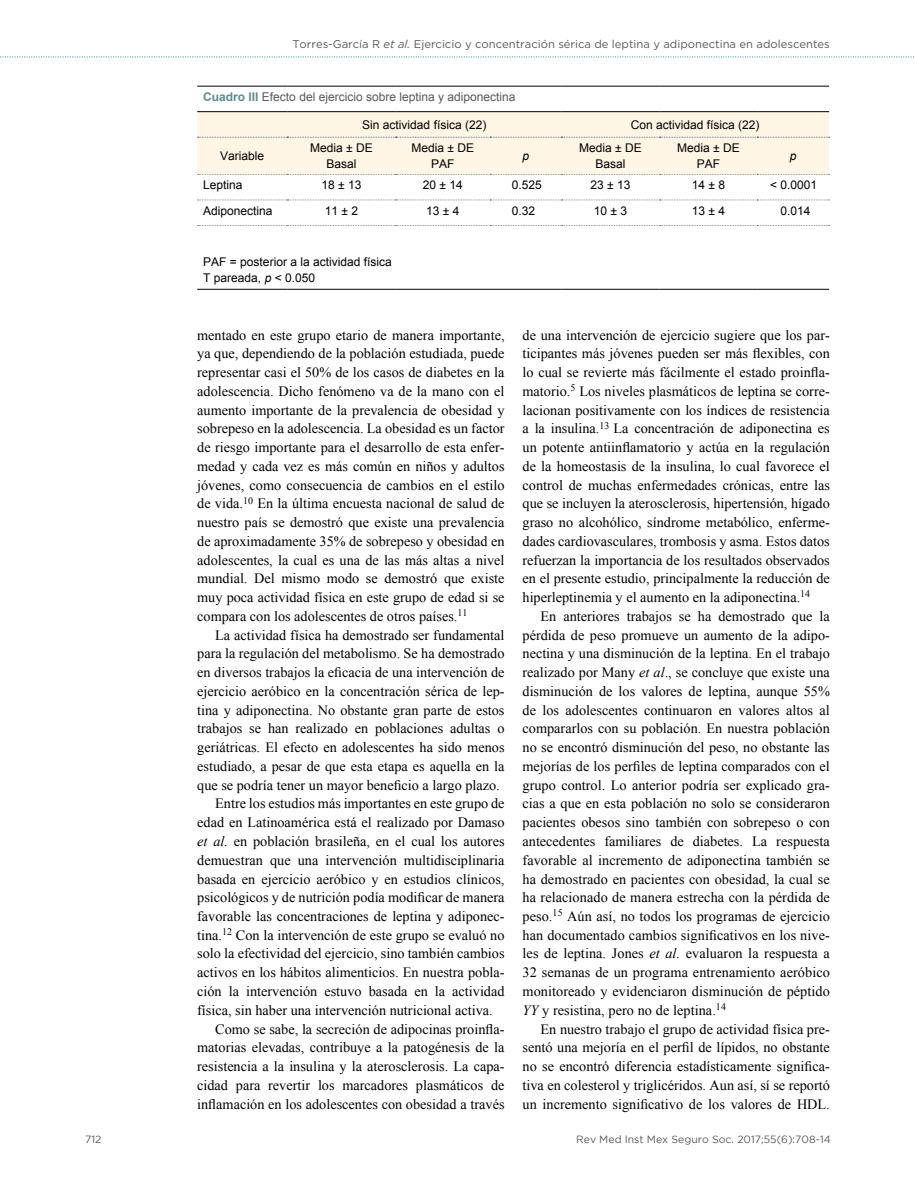
<style>
.page{position:relative;width:915px;height:1191px;background:#fff}
.page>*{position:absolute;margin:0;border:0;box-sizing:border-box;transform-origin:0 0}
.t1{font:14.25px/18.8px "Times New Roman";color:#000;text-align:justify}
.t2{font:12px/16.5px "Arial";color:#000;text-align:center}
.t3{font:12px "Arial";color:#58595b}
.t4{font:italic 12px "Arial";color:#000}
.t5{font:11.25px "Gotham";color:#58595b}
.t6{font:10.5px "Gotham";color:#58595b}
.s1{font-style:italic}
.s2{font-weight:700;color:#5d8b8b}
</style>
<div class="page">
<svg style="left:0;top:56px;width:914px;height:1px"></svg>
<svg style="left:197px;top:200px;width:632px;height:1px"></svg>
<div style="left:197px;top:112px;width:632px;height:63px;background:#fff5e4"></div>
<svg style="left:197px;top:225px;width:632px;height:1px"></svg>
<hr style="left:197px;top:86px;width:90px;height:1px;background:#000">
<hr style="left:287px;top:86px;width:108px;height:1px;background:#000">
<hr style="left:395px;top:86px;width:95px;height:1px;background:#000">
<hr style="left:490px;top:86px;width:71px;height:1px;background:#000">
<hr style="left:561px;top:86px;width:98px;height:1px;background:#000">
<hr style="left:659px;top:86px;width:97px;height:1px;background:#000">
<hr style="left:756px;top:86px;width:72px;height:1px;background:#000">
<hr style="left:197px;top:111px;width:90px;height:1px;background:#000">
<hr style="left:287px;top:111px;width:108px;height:1px;background:#000">
<hr style="left:395px;top:111px;width:95px;height:1px;background:#000">
<hr style="left:490px;top:111px;width:71px;height:1px;background:#000">
<hr style="left:561px;top:111px;width:98px;height:1px;background:#000">
<hr style="left:659px;top:111px;width:97px;height:1px;background:#000">
<hr style="left:756px;top:111px;width:72px;height:1px;background:#000">
<hr style="left:197px;top:289px;width:90px;height:1px;background:#000">
<hr style="left:287px;top:289px;width:108px;height:1px;background:#000">
<hr style="left:395px;top:289px;width:95px;height:1px;background:#000">
<hr style="left:490px;top:289px;width:71px;height:1px;background:#000">
<hr style="left:561px;top:289px;width:98px;height:1px;background:#000">
<hr style="left:659px;top:289px;width:97px;height:1px;background:#000">
<hr style="left:756px;top:289px;width:72px;height:1px;background:#000">
<p class="t5" style="left:292px;top:37px;width:539px">Torres-García R <span class="s1">et al.</span> Ejercicio y concentración sérica de leptina y adiponectina en adolescentes</p>
<p class="t3" style="left:203px;top:89px;width:314px"><span class="s2">Cuadro III</span> Efecto del ejercicio sobre leptina y adiponectina</p>
<p class="t2" style="left:362px;top:116px;width:126px">Sin actividad física (22)</p>
<p class="t2" style="left:630px;top:116px;width:130px">Con actividad física (22)</p>
<p class="t2" style="left:220px;top:148px;width:46px">Variable</p>
<p class="t2" style="left:310px;top:140px;width:64px">Media ± DE<br>Basal</p>
<p class="t2" style="left:411px;top:140px;width:64px">Media ± DE<br>PAF</p>
<p class="t4" style="left:522px;top:148px;width:8px">p</p>
<p class="t2" style="left:579px;top:140px;width:64px">Media ± DE<br>Basal</p>
<p class="t2" style="left:676px;top:140px;width:64px">Media ± DE<br>PAF</p>
<p class="t4" style="left:789px;top:148px;width:8px">p</p>
<p class="t2" style="left:203px;top:177px;width:41px">Leptina</p>
<p class="t2" style="left:321px;top:177px;width:41px">18 ± 13</p>
<p class="t2" style="left:423px;top:177px;width:41px">20 ± 14</p>
<p class="t2" style="left:511px;top:177px;width:32px">0.525</p>
<p class="t2" style="left:590px;top:177px;width:41px">23 ± 13</p>
<p class="t2" style="left:691px;top:177px;width:35px">14 ± 8</p>
<p class="t2" style="left:769px;top:177px;width:49px">&lt; 0.0001</p>
<p class="t2" style="left:203px;top:202px;width:71px">Adiponectina</p>
<p class="t2" style="left:325px;top:202px;width:35px">11 ± 2</p>
<p class="t2" style="left:426px;top:202px;width:35px">13 ± 4</p>
<p class="t2" style="left:511px;top:202px;width:25px">0.32</p>
<p class="t2" style="left:593px;top:202px;width:35px">10 ± 3</p>
<p class="t2" style="left:691px;top:202px;width:35px">13 ± 4</p>
<p class="t2" style="left:780px;top:202px;width:32px">0.014</p>
<p class="t2" style="left:203px;top:253px;width:190px;text-align:left">PAF = posterior a la actividad física<br>T pareada, <span class="s1">p</span> &lt; 0.050</p>
<p class="t1" style="left:197px;top:325px;width:309px">mentado en este grupo etario de manera importante, ya que, dependiendo de la población estudiada, puede representar casi el 50% de los casos de diabetes en la adolescencia. Dicho fenómeno va de la mano con el aumento importante de la prevalencia de obesidad y sobrepeso en la adolescencia. La obesidad es un factor de riesgo importante para el desarrollo de esta enfer&shy;medad y cada vez es más común en niños y adultos jóvenes, como consecuencia de cambios en el estilo de vida.<sup>10</sup> En la última encuesta nacional de salud de nuestro país se demostró que existe una prevalencia de aproximadamente 35% de sobrepeso y obesidad en adolescentes, la cual es una de las más altas a nivel mundial. Del mismo modo se demostró que existe muy poca actividad física en este grupo de edad si se compara con los adolescentes de otros países.<sup>11</sup></p>
<p class="t1" style="left:215px;top:625px;width:291px">La actividad física ha demostrado ser fundamental</p>
<p class="t1" style="left:197px;top:644px;width:309px">para la regulación del metabolismo. Se ha demostrado</p>
<p class="t1" style="left:197px;top:663px;width:309px">en diversos trabajos la eficacia de una intervención de</p>
<p class="t1" style="left:197px;top:681px;width:309px">ejercicio aeróbico en la concentración sérica de lep-</p>
<p class="t1" style="left:197px;top:700px;width:309px">tina y adiponectina. No obstante gran parte de estos</p>
<p class="t1" style="left:197px;top:719px;width:309px">trabajos se han realizado en poblaciones adultas o</p>
<p class="t1" style="left:197px;top:738px;width:309px">geriátricas. El efecto en adolescentes ha sido menos</p>
<p class="t1" style="left:197px;top:756px;width:309px">estudiado, a pesar de que esta etapa es aquella en la</p>
<p class="t1" style="left:197px;top:775px;width:304px">que se podría tener un mayor beneficio a largo plazo.</p>
<p class="t1" style="left:215px;top:794px;width:291px">Entre los estudios más importantes en este grupo de</p>
<p class="t1" style="left:197px;top:813px;width:309px">edad en Latinoamérica está el realizado por Damaso</p>
<p class="t1" style="left:197px;top:831px;width:309px"><span class="s1">et al.</span> en población brasileña, en el cual los autores</p>
<p class="t1" style="left:197px;top:850px;width:309px">demuestran que una intervención multidisciplinaria</p>
<p class="t1" style="left:197px;top:869px;width:309px">basada en ejercicio aeróbico y en estudios clínicos,</p>
<p class="t1" style="left:197px;top:888px;width:309px">psicológicos y de nutrición podía modificar de manera</p>
<p class="t1" style="left:197px;top:906px;width:309px">favorable las concentraciones de leptina y adiponec-</p>
<p class="t1" style="left:197px;top:925px;width:309px">tina.<sup>12</sup> Con la intervención de este grupo se evaluó no</p>
<p class="t1" style="left:197px;top:944px;width:309px">solo la efectividad del ejercicio, sino también cambios</p>
<p class="t1" style="left:197px;top:963px;width:309px">activos en los hábitos alimenticios. En nuestra pobla-</p>
<p class="t1" style="left:197px;top:981px;width:309px">ción la intervención estuvo basada en la actividad</p>
<p class="t1" style="left:197px;top:1000px;width:297px">física, sin haber una intervención nutricional activa.</p>
<p class="t1" style="left:215px;top:1019px;width:291px">Como se sabe, la secreción de adipocinas proinfla-</p>
<p class="t1" style="left:197px;top:1038px;width:309px">matorias elevadas, contribuye a la patogénesis de la</p>
<p class="t1" style="left:197px;top:1056px;width:309px">resistencia a la insulina y la aterosclerosis. La capa-</p>
<p class="t1" style="left:197px;top:1075px;width:309px">cidad para revertir los marcadores plasmáticos de</p>
<p class="t1" style="left:197px;top:1094px;width:309px">inflamación en los adolescentes con obesidad a través</p>
<p class="t1" style="left:522px;top:325px;width:309px">de una intervención de ejercicio sugiere que los par&shy;ticipantes más jóvenes pueden ser más flexibles, con lo cual se revierte más fácilmente el estado proinfla&shy;matorio.<sup>5</sup> Los niveles plasmáticos de leptina se corre&shy;lacionan positivamente con los índices de resistencia a la insulina.<sup>13</sup> La concentración de adiponectina es un potente antiinflamatorio y actúa en la regulación de la homeostasis de la insulina, lo cual favorece el control de muchas enfermedades crónicas, entre las que se incluyen la aterosclerosis, hipertensión, hígado graso no alcohólico, síndrome metabólico, enferme&shy;dades cardiovasculares, trombosis y asma. Estos datos refuerzan la importancia de los resultados observados en el presente estudio, principalmente la reducción de hiperleptinemia y el aumento en la adiponectina.<sup>14</sup></p>
<p class="t1" style="left:522px;top:606px;width:309px;text-indent:18px">En anteriores trabajos se ha demostrado que la pérdida de peso promueve un aumento de la adipo&shy;nectina y una disminución de la leptina. En el trabajo realizado por Many <span class="s1">et al</span>., se concluye que existe una disminución de los valores de leptina, aunque 55% de los adolescentes continuaron en valores altos al compararlos con su población. En nuestra población no se encontró disminución del peso, no obstante las mejorías de los perfiles de leptina comparados con el grupo control. Lo anterior podría ser explicado gra&shy;cias a que en esta población no solo se consideraron pacientes obesos sino también con sobrepeso o con antecedentes familiares de diabetes. La respuesta favorable al incremento de adiponectina también se ha demostrado en pacientes con obesidad, la cual se ha relacionado de manera estrecha con la pérdida de peso.<sup>15</sup> Aún así, no todos los programas de ejercicio han documentado cambios significativos en los nive&shy;les de leptina. Jones <span class="s1">et al.</span> evaluaron la respuesta a 32 semanas de un programa entrenamiento aeróbico monitoreado y evidenciaron disminución de péptido <span class="s1">YY</span> y resistina, pero no de leptina.<sup>14</sup></p>
<p class="t1" style="left:522px;top:1019px;width:309px;text-indent:18px">En nuestro trabajo el grupo de actividad física pre&shy;sentó una mejoría en el perfil de lípidos, no obstante no se encontró diferencia estadísticamente significa&shy;tiva en colesterol y triglicéridos. Aun así, sí se reportó un incremento significativo de los valores de HDL.</p>
<p class="t6" style="left:85px;top:1133px;width:18px">712</p>
<p class="t6" style="left:576px;top:1133px;width:256px">Rev Med Inst Mex Seguro Soc. 2017;55(6):708-14</p>
</div>
